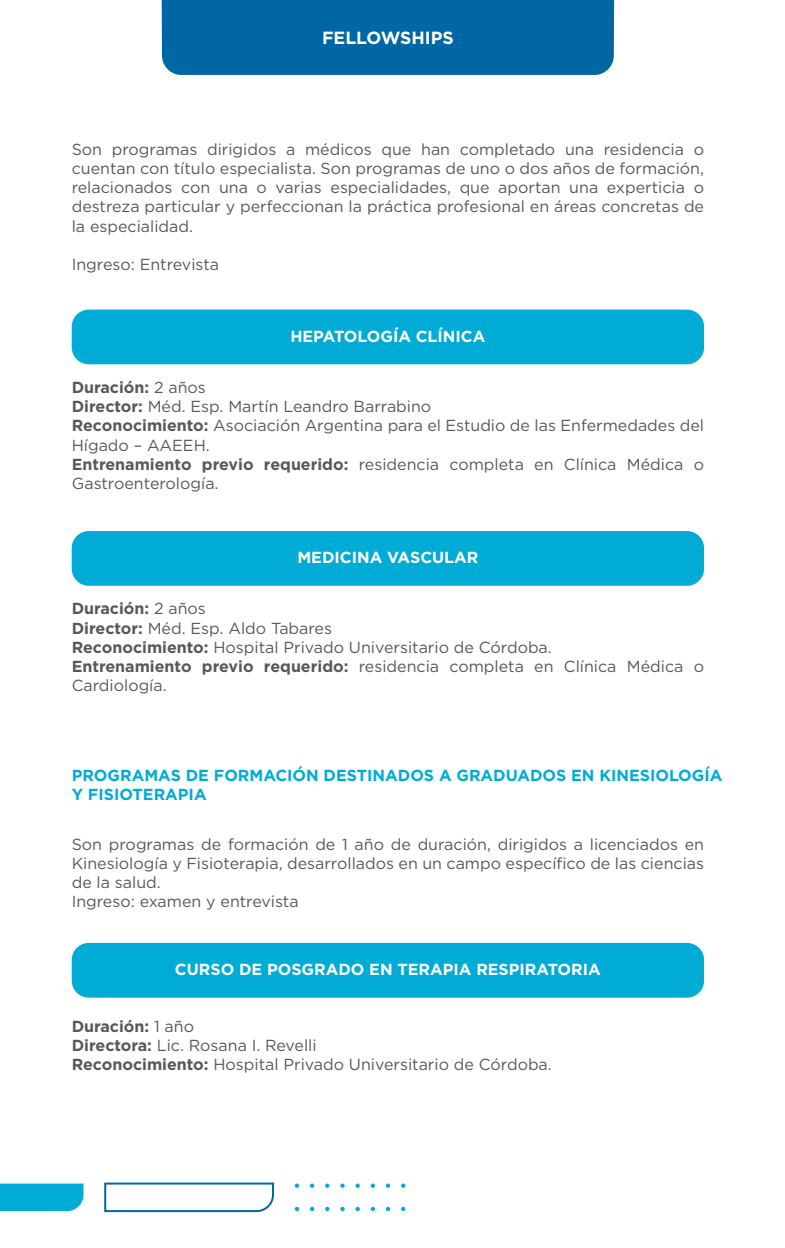
<style>
.page{position:relative;width:785px;height:1248px;background:#fff}
.page>*{position:absolute;margin:0;border:0;box-sizing:border-box;transform-origin:0 0}
.t1{font:700 17.6px "Gotham";color:#fff}
.t2{font:16px/19.2px "Gotham";color:#57585a}
.t3{font:700 16px "Gotham";color:#fff}
.t4{font:700 16px/19.2px "Gotham";color:#00acd5}
.s1{font-weight:700}
</style>
<div class="page">
<div style="left:72px;top:309px;width:632px;height:55px;background:#00acd5;border-radius:17px"></div>
<div style="left:72px;top:531px;width:632px;height:54px;background:#00acd5;border-radius:17px"></div>
<div style="left:72px;top:942px;width:632px;height:55px;background:#00acd5;border-radius:17px"></div>
<svg style="left:295px;top:1183px;width:4px;height:4px"></svg>
<svg style="left:310px;top:1183px;width:4px;height:4px"></svg>
<svg style="left:325px;top:1183px;width:4px;height:4px"></svg>
<svg style="left:340px;top:1183px;width:4px;height:4px"></svg>
<svg style="left:355px;top:1183px;width:5px;height:4px"></svg>
<svg style="left:370px;top:1183px;width:5px;height:4px"></svg>
<svg style="left:386px;top:1183px;width:4px;height:4px"></svg>
<svg style="left:401px;top:1183px;width:4px;height:4px"></svg>
<svg style="left:295px;top:1206px;width:4px;height:4px"></svg>
<svg style="left:310px;top:1206px;width:4px;height:4px"></svg>
<svg style="left:325px;top:1206px;width:4px;height:4px"></svg>
<svg style="left:340px;top:1206px;width:4px;height:4px"></svg>
<svg style="left:355px;top:1206px;width:5px;height:4px"></svg>
<svg style="left:370px;top:1206px;width:5px;height:4px"></svg>
<svg style="left:386px;top:1206px;width:4px;height:4px"></svg>
<svg style="left:401px;top:1206px;width:4px;height:4px"></svg>
<div style="left:0;top:1183px;width:83px;height:27px;background:#00acd5"></div>
<svg style="left:104px;top:1182px;width:171px;height:30px"></svg>
<div style="left:161px;top:0;width:453px;height:75px;background:#0067a5"></div>
<p class="t1" style="left:322px;top:28px;width:133px">FELLOWSHIPS</p>
<p class="t2" style="left:72px;top:139px;width:634px;text-align:justify">Son programas dirigidos a médicos que han completado una residencia o cuentan con título especialista. Son programas de uno o dos años de formación, relacionados con una o varias especialidades, que aportan una experticia o destreza particular y perfeccionan la práctica profesional en áreas concretas de la especialidad.</p>
<p class="t2" style="left:72px;top:254px;width:149px">Ingreso: Entrevista</p>
<p class="t3" style="left:290px;top:327px;width:196px">HEPATOLOGÍA CLÍNICA</p>
<p class="t2" style="left:72px;top:377px;width:634px"><span class="s1">Duración:</span> 2 años<br><span class="s1">Director:</span> Méd. Esp. Martín Leandro Barrabino<br><span class="s1">Reconocimiento:</span> Asociación Argentina para el Estudio de las Enfermedades del Hígado – AAEEH.<br><span class="s1">Entrenamiento previo requerido:</span> residencia completa en Clínica Médica o Gastroenterología.</p>
<p class="t3" style="left:297px;top:548px;width:182px">MEDICINA VASCULAR</p>
<p class="t2" style="left:72px;top:599px;width:634px"><span class="s1">Duración:</span> 2 años<br><span class="s1">Director:</span> Méd. Esp. Aldo Tabares<br><span class="s1">Reconocimiento:</span> Hospital Privado Universitario de Córdoba.<br><span class="s1">Entrenamiento previo requerido:</span> residencia completa en Clínica Médica o Cardiología.</p>
<p class="t4" style="left:72px;top:765px;width:652px">PROGRAMAS DE FORMACIÓN DESTINADOS A GRADUADOS EN KINESIOLOGÍA<br>Y FISIOTERAPIA</p>
<p class="t2" style="left:72px;top:834px;width:634px">Son programas de formación de 1 año de duración, dirigidos a licenciados en Kinesiología y Fisioterapia, desarrollados en un campo específico de las ciencias de la salud.<br>Ingreso: examen y entrevista</p>
<p class="t3" style="left:175px;top:960px;width:427px">CURSO DE POSGRADO EN TERAPIA RESPIRATORIA</p>
<p class="t2" style="left:72px;top:1016px;width:481px"><span class="s1">Duración:</span> 1 año<br><span class="s1">Directora:</span> Lic. Rosana I. Revelli<br><span class="s1">Reconocimiento:</span> Hospital Privado Universitario de Córdoba.</p>
</div>
